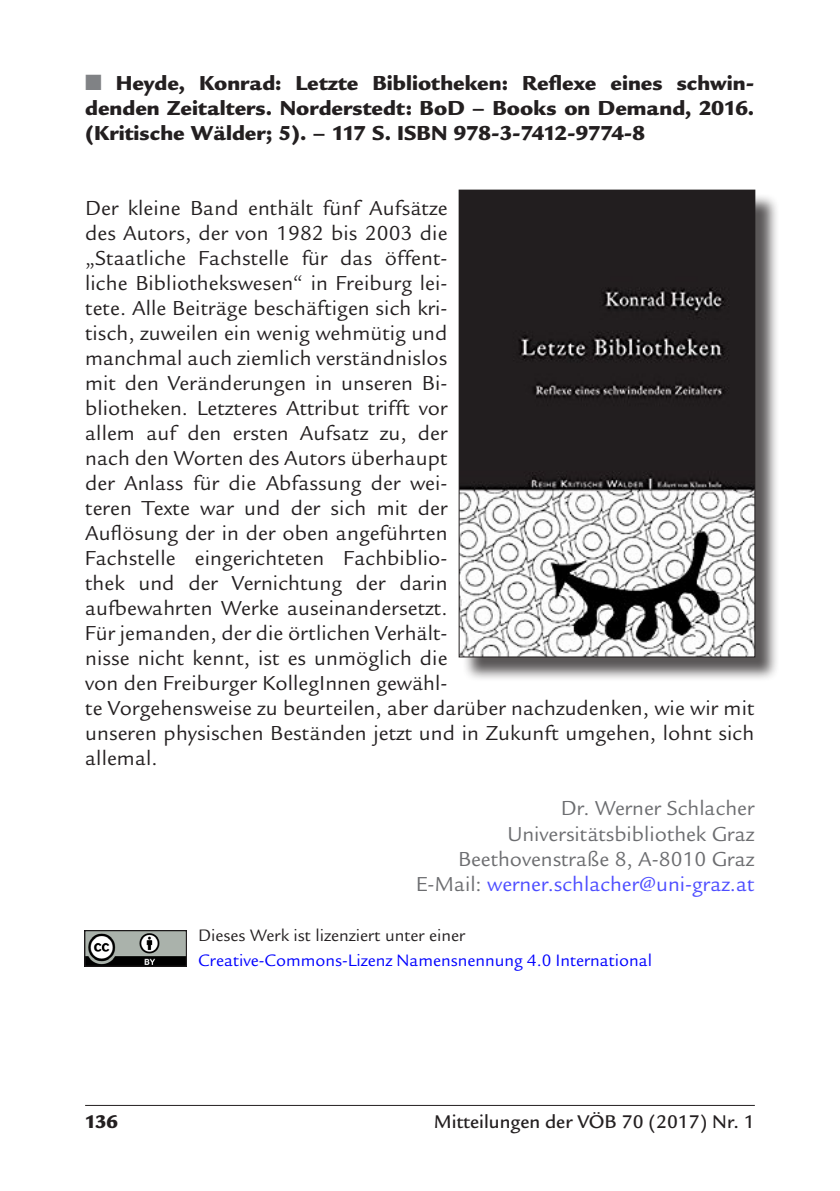
<style>
.page{position:relative;width:840px;height:1191px;background:#fff}
.page>*{position:absolute;margin:0;border:0;box-sizing:border-box;transform-origin:0 0}
.Absatz_nicht_eingerü{font:22px/25px "Legacy Sans";letter-spacing:.005em;color:#231f20}
.Absatz_nicht_eingerü-2{font:900 22px/25px "Legacy Sans";color:#231f20;text-align:justify}
.Absatz_nicht_eingerü-3{font:22px "Legacy Sans";color:#6c6d70}
.Absatz_nicht_eingerü-4{font:22px "Legacy Sans";color:#4d4dff}
.t1{font:500 20px "Legacy Sans";color:#231f20}
.t2{font:900 20px "Legacy Sans";color:#231f20}
.Absatz_nicht_eingerü-5{font:18px "Legacy Sans";color:#00f}
.Absatz_nicht_eingerü-6{font:18px "Legacy Sans";color:#231f20}
.s1{color:#6c6d70}
</style>
<div class="page">
<hr style="left:85px;top:1105px;width:669px;height:1px;background:#231f20">
<div style="left:461px;top:193px;width:318px;height:489px;background:#231f20;opacity:.75"></div>
<img style="left:460px;top:192px;width:292px;height:463px">
<div style="left:458px;top:190px;width:296px;height:467px;border:1px solid #231f20"></div>
<img style="left:87px;top:932px;width:97px;height:32px">
<div style="left:85px;top:930px;width:101px;height:36px;border:1px solid #231f20"></div>
<p class="Absatz_nicht_eingerü-2" style="left:85px;top:71px;width:670px;text-indent:31px">Heyde, Konrad: Letzte Bibliotheken: Reflexe eines schwin&shy;denden Zeitalters. Norderstedt: BoD – Books on Demand, 2016. (Kritische Wälder; 5). – 117 S. ISBN 978-3-7412-9774-8</p>
<p class="Absatz_nicht_eingerü" style="left:85px;top:196px;width:670px">Der kleine Band enthält fünf Aufsätze<br>des Autors, der von 1982 bis 2003 die<br>„Staatliche Fachstelle für das öffent-<br>liche Bibliothekswesen“ in Freiburg lei-<br>tete. Alle Beiträge beschäftigen sich kri-<br>tisch, zuweilen ein wenig wehmütig und<br>manchmal auch ziemlich verständnislos<br>mit den Veränderungen in unseren Bi-<br>bliotheken. Letzteres Attribut trifft vor<br>allem auf den ersten Aufsatz zu, der<br>nach den Worten des Autors überhaupt<br>der Anlass für die Abfassung der wei-<br>teren Texte war und der sich mit der<br>Auflösung der in der oben angeführten<br>Fachstelle eingerichteten Fachbiblio-<br>thek und der Vernichtung der darin<br>aufbewahrten Werke auseinandersetzt.<br>Für jemanden, der die örtlichen Verhält-<br>nisse nicht kennt, ist es unmöglich die<br>von den Freiburger KollegInnen gewähl-<br>te Vorgehensweise zu beurteilen, aber darüber nachzudenken, wie wir mit unseren physischen Beständen jetzt und in Zukunft umgehen, lohnt sich allemal.</p>
<p class="Absatz_nicht_eingerü-3" style="left:560px;top:796px;width:195px">Dr. Werner Schlacher</p>
<p class="Absatz_nicht_eingerü-3" style="left:507px;top:821px;width:248px">Universitätsbibliothek Graz</p>
<p class="Absatz_nicht_eingerü-3" style="left:458px;top:846px;width:297px">Beethovenstraße 8, A-8010 Graz</p>
<p class="Absatz_nicht_eingerü-4" style="left:415px;top:871px;width:340px"><span class="s1">E-Mail:</span> werner.schlacher@uni-graz.at</p>
<p class="Absatz_nicht_eingerü-6" style="left:198px;top:924px;width:268px">Dieses Werk ist lizenziert unter einer</p>
<p class="Absatz_nicht_eingerü-5" style="left:198px;top:949px;width:455px">Creative-Commons-Lizenz Namensnennung 4.0 International</p>
<p class="t2" style="left:84px;top:1110px;width:35px">136</p>
<p class="t1" style="left:433px;top:1110px;width:322px">Mitteilungen der VÖB 70 (2017) Nr. 1</p>
</div>
